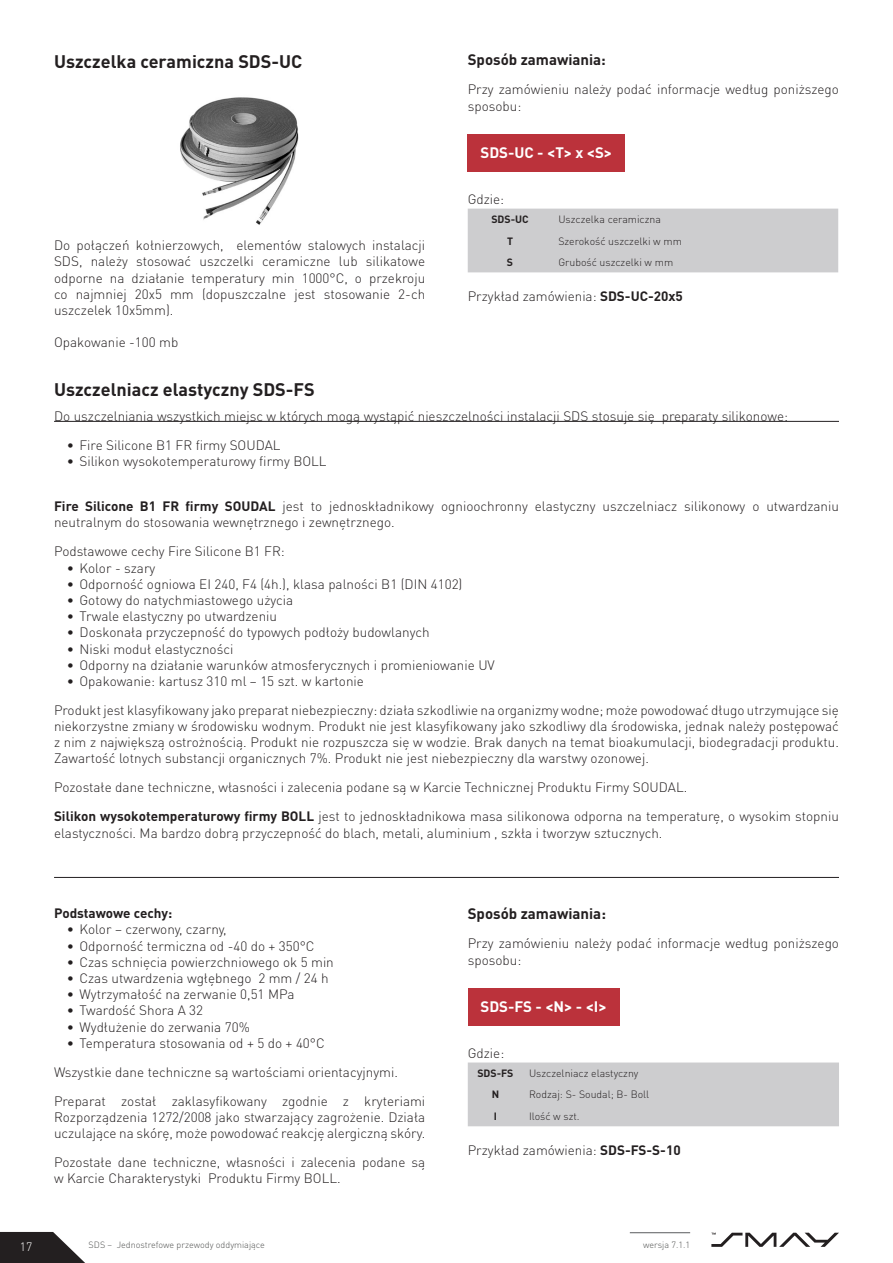
<style>
.page{position:relative;width:893px;height:1263px;background:#fff}
.page>*{position:absolute;margin:0;border:0;box-sizing:border-box;transform-origin:0 0}
.t1{font:700 18px "DIN Pro";color:#231f20}
.t2{font:700 15px "DIN Pro";color:#231f20}
.t3{font:700 15px "DIN Pro";color:#fff}
.t4{font:300 13.5px/16.2px "DIN Pro";color:#231f20}
.t5{font:700 13.5px "DIN Pro";letter-spacing:-.005em;color:#231f20}
.t6{font:300 12px "DIN Pro";color:#fff}
.t7{font:300 10.5px "DIN Pro";color:#231f20}
.t8{font:700 10.5px "DIN Pro";color:#231f20}
.t9{font:300 9px "DIN Pro";color:#515251}
.s1{font-weight:700}
</style>
<div class="page">
<svg style="left:0;top:1232px;width:85px;height:31px"></svg>
<hr style="left:630px;top:1232px;width:60px;height:1px;background:#6c6d70">
<svg style="left:711px;top:1233px;width:128px;height:14px"></svg>
<img style="left:180px;top:97px;width:119px;height:128px">
<div style="left:468px;top:134px;width:157px;height:37px;background:#bb323b"></div>
<div style="left:468px;top:209px;width:370px;height:63px;background:#cdcdcf"></div>
<hr style="left:54px;top:421px;width:785px;height:1px;background:#231f20">
<hr style="left:54px;top:877px;width:785px;height:1px;background:#231f20">
<div style="left:468px;top:988px;width:151px;height:37px;background:#bb323b"></div>
<div style="left:468px;top:1062px;width:371px;height:64px;background:#cdcdcf"></div>
<h1 class="t1" style="left:54px;top:49px;width:250px">Uszczelka ceramiczna SDS-UC</h1>
<p class="t4" style="left:54px;top:237px;width:373px;text-align:justify">Do połączeń kołnierzowych, elementów stalowych instalacji SDS, należy stosować uszczelki ceramiczne lub silikatowe odporne na działanie temperatury min 1000°C, o przekroju co najmniej 20x5 mm (dopuszczalne jest stosowanie 2-ch uszczelek 10x5mm).</p>
<p class="t4" style="left:54px;top:334px;width:126px">Opakowanie -100 mb</p>
<p class="t2" style="left:468px;top:50px;width:140px">Sposób zamawiania:</p>
<p class="t4" style="left:468px;top:81px;width:373px">Przy zamówieniu należy podać informacje według poniższego sposobu:</p>
<p class="t3" style="left:480px;top:143px;width:133px">SDS-UC - &lt;T&gt; x &lt;S&gt;</p>
<p class="t4" style="left:468px;top:191px;width:38px">Gdzie:</p>
<p class="t8" style="left:491px;top:212px;width:39px">SDS-UC</p>
<p class="t7" style="left:558px;top:212px;width:104px">Uszczelka ceramiczna</p>
<p class="t8" style="left:507px;top:234px;width:7px">T</p>
<p class="t7" style="left:558px;top:234px;width:125px">Szerokość uszczelki w mm</p>
<p class="t8" style="left:507px;top:255px;width:8px">S</p>
<p class="t7" style="left:558px;top:255px;width:116px">Grubość uszczelki w mm</p>
<p class="t4" style="left:468px;top:288px;width:217px">Przykład zamówienia: <span class="s1">SDS-UC-20x5</span></p>
<h1 class="t1" style="left:54px;top:377px;width:262px">Uszczelniacz elastyczny SDS-FS</h1>
<p class="t4" style="left:54px;top:407px;width:735px">Do uszczelniania wszystkich miejsc w których mogą wystąpić nieszczelności instalacji SDS stosuje się preparaty silikonowe:</p>
<p class="t4" style="left:67px;top:436px;width:215px">• Fire Silicone B1 FR firmy SOUDAL</p>
<p class="t4" style="left:67px;top:452px;width:261px">• Silikon wysokotemperaturowy firmy BOLL</p>
<p class="t4" style="left:54px;top:498px;width:786px"><span class="s1">Fire Silicone B1 FR firmy SOUDAL</span> jest to jednoskładnikowy ognioochronny elastyczny uszczelniacz silikonowy o utwardzaniu neutralnym do stosowania wewnętrznego i zewnętrznego.</p>
<p class="t4" style="left:54px;top:543px;width:232px">Podstawowe cechy Fire Silicone B1 FR:</p>
<p class="t4" style="left:67px;top:559px;width:90px">• Kolor - szary</p>
<p class="t4" style="left:67px;top:575px;width:397px">• Odporność ogniowa EI 240, F4 (4h.), klasa palności B1 (DIN 4102)</p>
<p class="t4" style="left:67px;top:591px;width:228px">• Gotowy do natychmiastowego użycia</p>
<p class="t4" style="left:67px;top:607px;width:212px">• Trwale elastyczny po utwardzeniu</p>
<p class="t4" style="left:67px;top:624px;width:364px">• Doskonała przyczepność do typowych podłoży budowlanych</p>
<p class="t4" style="left:67px;top:640px;width:168px">• Niski moduł elastyczności</p>
<p class="t4" style="left:67px;top:656px;width:430px">• Odporny na działanie warunków atmosferycznych i promieniowanie UV</p>
<p class="t4" style="left:54px;top:666px;width:786px;line-height:29px;text-indent:13px">• Opakowanie: kartusz 310 ml – 15 szt. w kartonie<br>Produkt jest klasyfikowany jako preparat niebezpieczny: działa szkodliwie na organizmy wodne; może powodować długo utrzymujące się</p>
<p class="t4" style="left:54px;top:717px;width:786px;text-align:justify">niekorzystne zmiany w środowisku wodnym. Produkt nie jest klasyfikowany jako szkodliwy dla środowiska, jednak należy postępować z nim z największą ostrożnością. Produkt nie rozpuszcza się w wodzie. Brak danych na temat bioakumulacji, biodegradacji produktu.<br>Zawartość lotnych substancji organicznych 7%. Produkt nie jest niebezpieczny dla warstwy ozonowej.</p>
<p class="t4" style="left:54px;top:772px;width:786px;line-height:29px">Pozostałe dane techniczne, własności i zalecenia podane są w Karcie Technicznej Produktu Firmy SOUDAL.<br><span class="s1">Silikon wysokotemperaturowy firmy BOLL</span> jest to jednoskładnikowa masa silikonowa odporna na temperaturę, o wysokim stopniu</p>
<p class="t4" style="left:54px;top:824px;width:610px">elastyczności. Ma bardzo dobrą przyczepność do blach, metali, aluminium , szkła i tworzyw sztucznych.</p>
<p class="t5" style="left:54px;top:904px;width:120px">Podstawowe cechy:</p>
<p class="t4" style="left:67px;top:921px;width:161px">• Kolor – czerwony, czarny,</p>
<p class="t4" style="left:67px;top:937px;width:249px">• Odporność termiczna od -40 do + 350°C</p>
<p class="t4" style="left:67px;top:953px;width:269px">• Czas schnięcia powierzchniowego ok 5 min</p>
<p class="t4" style="left:67px;top:969px;width:263px">• Czas utwardzenia wgłębnego 2 mm / 24 h</p>
<p class="t4" style="left:67px;top:986px;width:229px">• Wytrzymałość na zerwanie 0,51 MPa</p>
<p class="t4" style="left:67px;top:1002px;width:138px">• Twardość Shora A 32</p>
<p class="t4" style="left:67px;top:1018px;width:185px">• Wydłużenie do zerwania 70%</p>
<p class="t4" style="left:54px;top:1028px;width:373px;line-height:29px;text-indent:13px">• Temperatura stosowania od + 5 do + 40°C<br>Wszystkie dane techniczne są wartościami orientacyjnymi.<br>Preparat został zaklasyfikowany zgodnie z kryteriami</p>
<p class="t4" style="left:54px;top:1108px;width:373px">Rozporządzenia 1272/2008 jako stwarzający zagrożenie. Działa uczulające na skórę, może powodować reakcję alergiczną skóry.</p>
<p class="t4" style="left:54px;top:1153px;width:373px">Pozostałe dane techniczne, własności i zalecenia podane są w Karcie Charakterystyki Produktu Firmy BOLL.</p>
<p class="t2" style="left:468px;top:904px;width:140px">Sposób zamawiania:</p>
<p class="t4" style="left:468px;top:935px;width:373px">Przy zamówieniu należy podać informacje według poniższego sposobu:</p>
<p class="t3" style="left:481px;top:997px;width:128px">SDS-FS - &lt;N&gt; - &lt;I&gt;</p>
<p class="t4" style="left:468px;top:1045px;width:38px">Gdzie:</p>
<p class="t8" style="left:477px;top:1066px;width:38px">SDS-FS</p>
<p class="t7" style="left:529px;top:1066px;width:111px">Uszczelniacz elastyczny</p>
<p class="t8" style="left:492px;top:1087px;width:9px">N</p>
<p class="t7" style="left:529px;top:1087px;width:122px">Rodzaj: S- Soudal; B- Boll</p>
<p class="t8" style="left:494px;top:1109px;width:5px">I</p>
<p class="t7" style="left:529px;top:1109px;width:52px">Ilość w szt.</p>
<p class="t4" style="left:468px;top:1142px;width:214px">Przykład zamówienia: <span class="s1">SDS-FS-S-10</span></p>
<p class="t6" style="left:20px;top:1238px;width:14px">17</p>
<p class="t9" style="left:89px;top:1239px;width:178px">SDS – Jednostrefowe przewody oddymiające</p>
<p class="t9" style="left:643px;top:1239px;width:48px">wersja 7.1.1</p>
</div>
